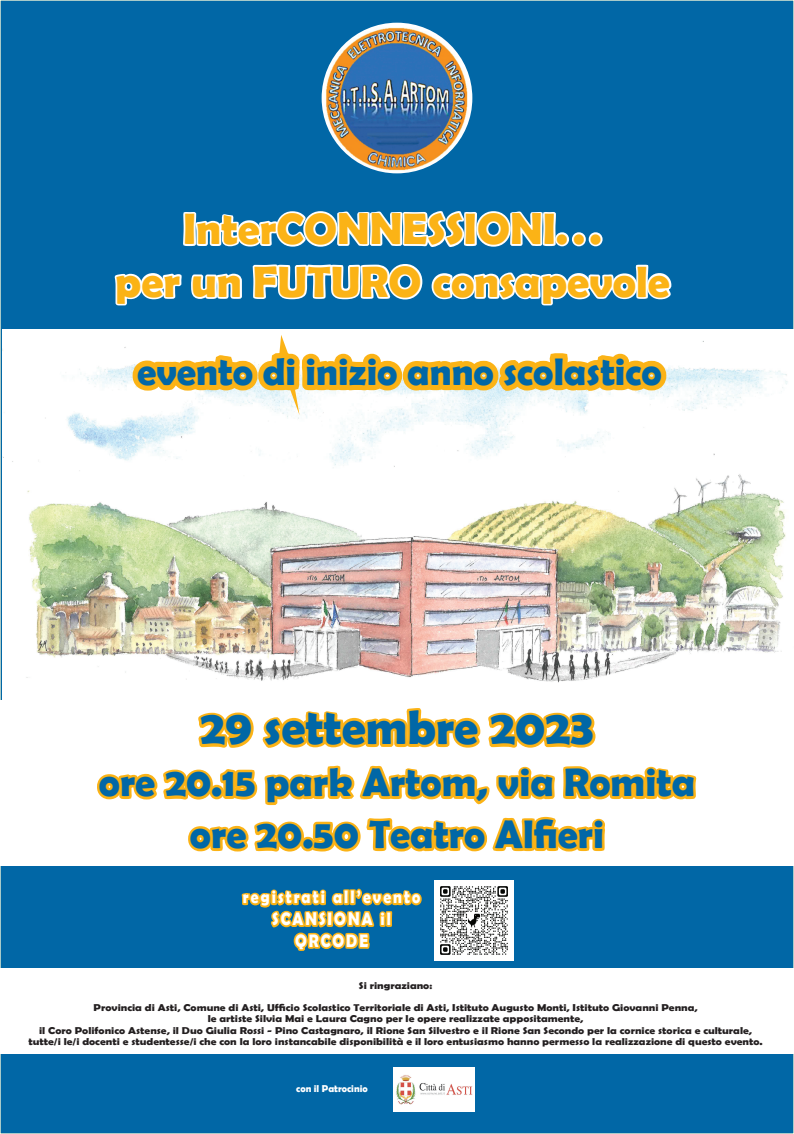
<style>
.page{position:relative;width:794px;height:1134px;background:#0167a6}
.page>*{position:absolute;margin:0;border:0;box-sizing:border-box;transform-origin:0 0}
.t1{font:700 48px "Berlin Sans FB Demi";color:#0167a6}
.t2{font:700 44px/52.8px "Berlin Sans FB Demi";color:#fbb316;text-align:center}
.t3{font:700 40px/52px "Berlin Sans FB Demi";color:#0167a6;text-align:center}
.t4{font:700 38.48px "Berlin Sans FB Demi";color:#0167a6}
.t5{font:700 18.16px/21.8px "Berlin Sans FB Demi";letter-spacing:.13em;color:#fff;text-align:center;scale:.86 1}
.t6{font:700 10px/11.2px "Berlin Sans FB Demi";color:#231f20;text-align:center;scale:1.15 1}
.t7{font:700 10px "Berlin Sans FB Demi";color:#fff}
</style>
<div class="page">
<img style="left:2px;top:330px;width:792px;height:370px">
<div style="left:0;top:968px;width:794px;height:86px;background:#fff"></div>
<img style="left:393px;top:1080px;width:81px;height:31px">
<svg style="left:112px;top:0;width:563px;height:399px"></svg>
<div style="left:0;top:700px;width:794px;height:166px;background:#fff"></div>
<img style="left:194px;top:578px;width:405px;height:170px">
<svg style="left:97px;top:765px;width:600px;height:315px"></svg>
<h2 class="t2" style="left:115px;top:202px;width:556px">InterCONNESSIONI...<br>per un FUTURO consapevole</h2>
<h3 class="t4" style="left:137px;top:349px;width:526px">evento di inizio anno scolastico</h3>
<h1 class="t1" style="left:200px;top:700px;width:395px">29 settembre 2023</h1>
<h3 class="t3" style="left:99px;top:756px;width:598px">ore 20.15 park Artom, via Romita ore 20.50 Teatro Alfieri</h3>
<h3 class="t5" style="left:243px;top:886px;width:208px">registrati all’evento<br>SCANSIONA il<br>QRCODE</h3>
<p class="t6" style="left:359px;top:980px;width:65px">Si ringraziano:</p>
<p class="t6" style="left:28px;top:1002px;width:640px">Provincia di Asti, Comune di Asti, Ufficio Scolastico Territoriale di Asti, Istituto Augusto Monti, Istituto Giovanni Penna,<br>le artiste Silvia Mai e Laura Cagno per le opere realizzate appositamente,<br>il Coro Polifonico Astense, il Duo Giulia Rossi - Pino Castagnaro, il Rione San Silvestro e il Rione San Secondo per la cornice storica e culturale, tutte/i le/i docenti e studentesse/i che con la loro instancabile disponibilità e il loro entusiasmo hanno permesso la realizzazione di questo evento.</p>
<p class="t7" style="left:296px;top:1083px;width:73px">con il Patrocinio</p>
</div>
